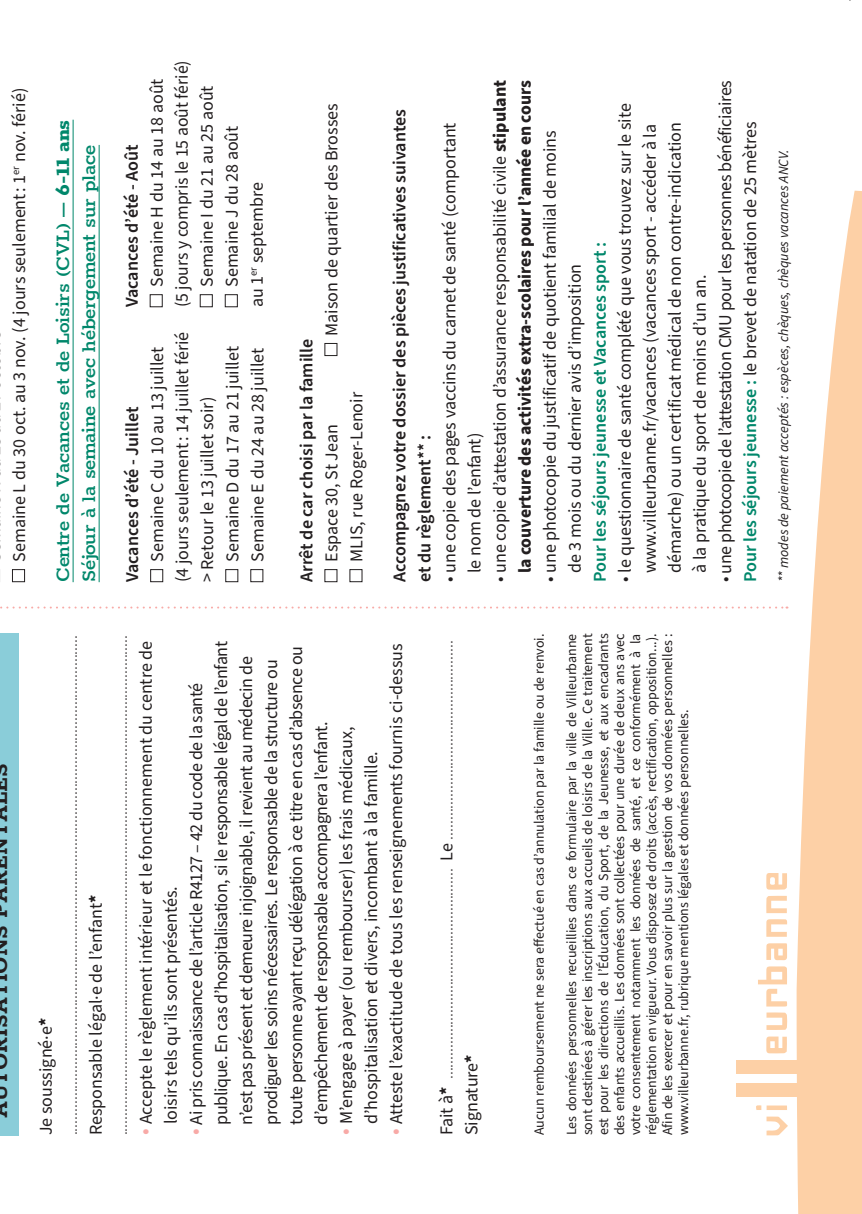
<style>
.page{position:relative;width:862px;height:1214px;background:#fff}
.page>*{position:absolute;margin:0;border:0;box-sizing:border-box;transform-origin:0 0}
.t1{font:700 24px "Rokkitt";color:#231f20}
.t2{font:600 22px/26px "Rokkitt";letter-spacing:-.01em;color:#00876b}
.t3{font:18px/25px "Source Sans Pro";color:#231f20}
.t4{font:18px/25px "Source Sans Pro";letter-spacing:-.02em;color:#231f20}
.t5{font:300 18px/25px "Source Sans Pro";color:#231f20}
.t6{font:600 18px/25px "Source Sans Pro";color:#231f20}
.t7{font:700 18px/25px "Source Sans Pro";color:#231f20;text-align:center}
.t8{font:600 18px "Source Sans Pro";color:#00876b}
.t9{font:14px/16px "Source Sans Pro";color:#231f20;text-align:justify}
.t10{font:italic 14px "Source Sans Pro";color:#231f20}
.s1{font-weight:800}
.s2{font-weight:400}
.s3{font-weight:600;color:#00876b}
.s4{font-weight:700}
.s5{font-size:22px;color:#f8aaa7}
</style>
<div class="page">
<svg style="left:796px;top:191px;width:65px;height:1022px;fill:#fdd0a6"></svg>
<hr style="left:73px;top:120px;width:1px;height:462px;background:#00876b">
<hr style="left:99px;top:145px;width:1px;height:437px;background:#00876b">
<div style="left:12px;top:569px;width:13px;height:13px;border:1px solid #231f20"></div>
<div style="left:150px;top:569px;width:13px;height:13px;border:1px solid #231f20"></div>
<div style="left:225px;top:569px;width:13px;height:13px;border:1px solid #231f20"></div>
<div style="left:250px;top:569px;width:13px;height:13px;border:1px solid #231f20"></div>
<div style="left:324px;top:569px;width:13px;height:13px;border:1px solid #231f20"></div>
<div style="left:324px;top:343px;width:13px;height:13px;border:1px solid #231f20"></div>
<div style="left:349px;top:569px;width:13px;height:13px;border:1px solid #231f20"></div>
<div style="left:736px;top:1083px;width:60px;height:14px;background:#fdd0a6"></div>
<div style="left:736px;top:1059px;width:60px;height:14px;background:#fdd0a6"></div>
<svg style="left:766px;top:943px;width:20px;height:17px"></svg>
<svg style="left:766px;top:1036px;width:20px;height:17px"></svg>
<svg style="left:766px;top:873px;width:20px;height:16px"></svg>
<svg style="left:766px;top:1012px;width:20px;height:18px"></svg>
<svg style="left:766px;top:919px;width:21px;height:17px"></svg>
<svg style="left:766px;top:895px;width:20px;height:18px"></svg>
<svg style="left:766px;top:1116px;width:21px;height:19px"></svg>
<svg style="left:758px;top:966px;width:29px;height:40px"></svg>
<svg style="left:756px;top:1105px;width:30px;height:5px"></svg>
<div style="left:0;top:633px;width:19px;height:502px;background:#8acdd9"></div>
<svg style="left:0;top:606px;width:787px;height:2px"></svg>
<div style="left:150px;top:294px;width:13px;height:13px;border:1px solid #231f20"></div>
<div style="left:200px;top:294px;width:13px;height:13px;border:1px solid #231f20"></div>
<div style="left:225px;top:294px;width:13px;height:13px;border:1px solid #231f20"></div>
<p class="t3" style="left:7px;top:562px;width:476px;rotate:-90deg">Semaine L du 30 oct. au 3 nov. (4 jours seulement : 1<sup>er</sup> nov. férié)</p>
<p class="t2" style="left:48px;top:582px;width:464px;rotate:-90deg">Centre de Vacances et de Loisirs (CVL) – <span class="s1">6-11 ans<br></span>Séjour à la semaine avec hébergement sur place</p>
<p class="t6" style="left:120px;top:307px;width:164px;rotate:-90deg">Vacances d’été - Août</p>
<p class="t6" style="left:120px;top:582px;width:177px;rotate:-90deg">Vacances d’été - Juillet</p>
<p class="t3" style="left:145px;top:287px;width:210px;rotate:-90deg">Semaine H du 14 au 18 août</p>
<p class="t3" style="left:170px;top:307px;width:248px;rotate:-90deg">(5 jours y compris le 15 août férié)</p>
<p class="t3" style="left:195px;top:287px;width:203px;rotate:-90deg">Semaine I du 21 au 25 août</p>
<p class="t3" style="left:220px;top:287px;width:163px;rotate:-90deg">Semaine J du 28 août</p>
<p class="t3" style="left:245px;top:307px;width:126px;rotate:-90deg">au 1<sup>er</sup> septembre</p>
<p class="t3" style="left:145px;top:582px;width:252px;text-indent:20px;rotate:-90deg">Semaine C du 10 au 13 juillet (4 jours seulement : 14 juillet férié &gt; Retour le 13 juillet soir)</p>
<p class="t3" style="left:220px;top:562px;width:217px;rotate:-90deg">Semaine D du 17 au 21 juillet<br>Semaine E du 24 au 28 juillet</p>
<p class="t6" style="left:294px;top:582px;width:245px;rotate:-90deg">Arrêt de car choisi par la famille</p>
<p class="t3" style="left:319px;top:336px;width:234px;rotate:-90deg">Maison de quartier des Brosses</p>
<p class="t3" style="left:319px;top:562px;width:139px;rotate:-90deg">Espace 30, St Jean</p>
<p class="t3" style="left:344px;top:562px;width:171px;rotate:-90deg">MLIS, rue Roger-Lenoir</p>
<p class="t7" style="left:487px;top:582px;width:504px;rotate:-90deg"><span class="s2">• une copie d’attestation d’assurance responsabilité civile</span> stipulant la couverture des activités extra-scolaires pour l’année en cours</p>
<p class="t6" style="left:387px;top:582px;width:475px;rotate:-90deg">Accompagnez votre dossier des pièces justificatives suivantes et du règlement** :</p>
<p class="t3" style="left:437px;top:573px;width:452px;text-indent:-9px;rotate:-90deg">• une copie des pages vaccins du carnet de santé (comportant le nom de l’enfant)</p>
<p class="t4" style="left:712px;top:582px;width:503px;rotate:-90deg">• une photocopie de l’attestation CMU pour les personnes bénéficiaires<br><span class="s3">Pour les séjours jeunesse :</span> le brevet de natation de 25 mètres</p>
<p class="t3" style="left:612px;top:573px;width:471px;text-indent:-9px;rotate:-90deg">• le questionnaire de santé complété que vous trouvez sur le site www.villeurbanne.fr/vacances (vacances sport - accéder à la démarche) ou un certificat médical de non contre-indication<br>à la pratique du sport de moins d’un an.</p>
<p class="t3" style="left:537px;top:573px;width:444px;text-indent:-9px;rotate:-90deg">• une photocopie du justificatif de quotient familial de moins de 3 mois ou du dernier avis d’imposition</p>
<p class="t8" style="left:587px;top:582px;width:342px;rotate:-90deg">Pour les séjours jeunesse et Vacances sport :</p>
<p class="t10" style="left:773px;top:582px;width:434px;rotate:-90deg">** modes de paiement acceptés : espèces, chèques, chèques vacances ANCV.</p>
<h1 class="t1" style="left:-17px;top:1118px;width:356px;rotate:-90deg">AUTORISATIONS PARENTALES</h1>
<p class="t5" style="left:34px;top:1135px;width:502px;rotate:-90deg"><span class="s2">Je soussigné</span><sup>.</sup><span class="s2">e</span><span class="s4">* </span>................................................................................................................................<br><span class="s2">Responsable légal</span><sup>.</sup><span class="s2">e de l’enfant</span><span class="s4">* </span>................................................................................................................................</p>
<p class="t3" style="left:134px;top:1124px;width:485px;text-indent:-11px;rotate:-90deg"><span class="s5">•</span> Accepte le règlement intérieur et le fonctionnement du centre de loisirs tels qu’ils sont présentés.</p>
<p class="t4" style="left:184px;top:1124px;width:485px;text-indent:-11px;rotate:-90deg"><span class="s5">•</span> Ai pris connaissance de l’article R4127 – 42 du code de la santé publique. En cas d’hospitalisation, si le responsable légal de l’enfant n’est pas présent et demeure injoignable, il revient au médecin de prodiguer les soins nécessaires. Le responsable de la structure ou toute personne ayant reçu délégation à ce titre en cas d’absence ou d’empêchement de responsable accompagnera l’enfant.</p>
<p class="t3" style="left:334px;top:1124px;width:399px;text-indent:-11px;rotate:-90deg"><span class="s5">•</span> M’engage à payer (ou rembourser) les frais médicaux, d’hospitalisation et divers, incombant à la famille.</p>
<p class="t3" style="left:384px;top:1135px;width:493px;rotate:-90deg"><span class="s5">•</span> Atteste l’exactitude de tous les renseignements fournis ci-dessus</p>
<p class="t5" style="left:434px;top:1135px;width:496px;rotate:-90deg"><span class="s2">Fait à</span><span class="s4">*</span> ...................................................... <span class="s2">Le</span> ...................................................<br><span class="s2">Signature</span><span class="s4">*</span></p>
<p class="t9" style="left:531px;top:1135px;width:503px;rotate:-90deg">Aucun remboursement ne sera effectué en cas d’annulation par la famille ou de renvoi.</p>
<p class="t9" style="left:563px;top:1135px;width:503px;rotate:-90deg">Les données personnelles recueillies dans ce formulaire par la ville de Villeurbanne sont destinées à gérer les inscriptions aux accueils de loisirs de la Ville. Ce traitement est pour les directions de l’Éducation, du Sport, de la Jeunesse, et aux encadrants des enfants accueillis. Les données sont collectées pour une durée de deux ans avec votre consentement notamment les données de santé, et ce conformément à la réglementation en vigueur. Vous disposez de droits (accès, rectification, opposition...).<br>Afin de les exercer et pour en savoir plus sur la gestion de vos données personnelles : www.villeurbanne.fr, rubrique mentions légales et données personnelles.</p>
</div>
